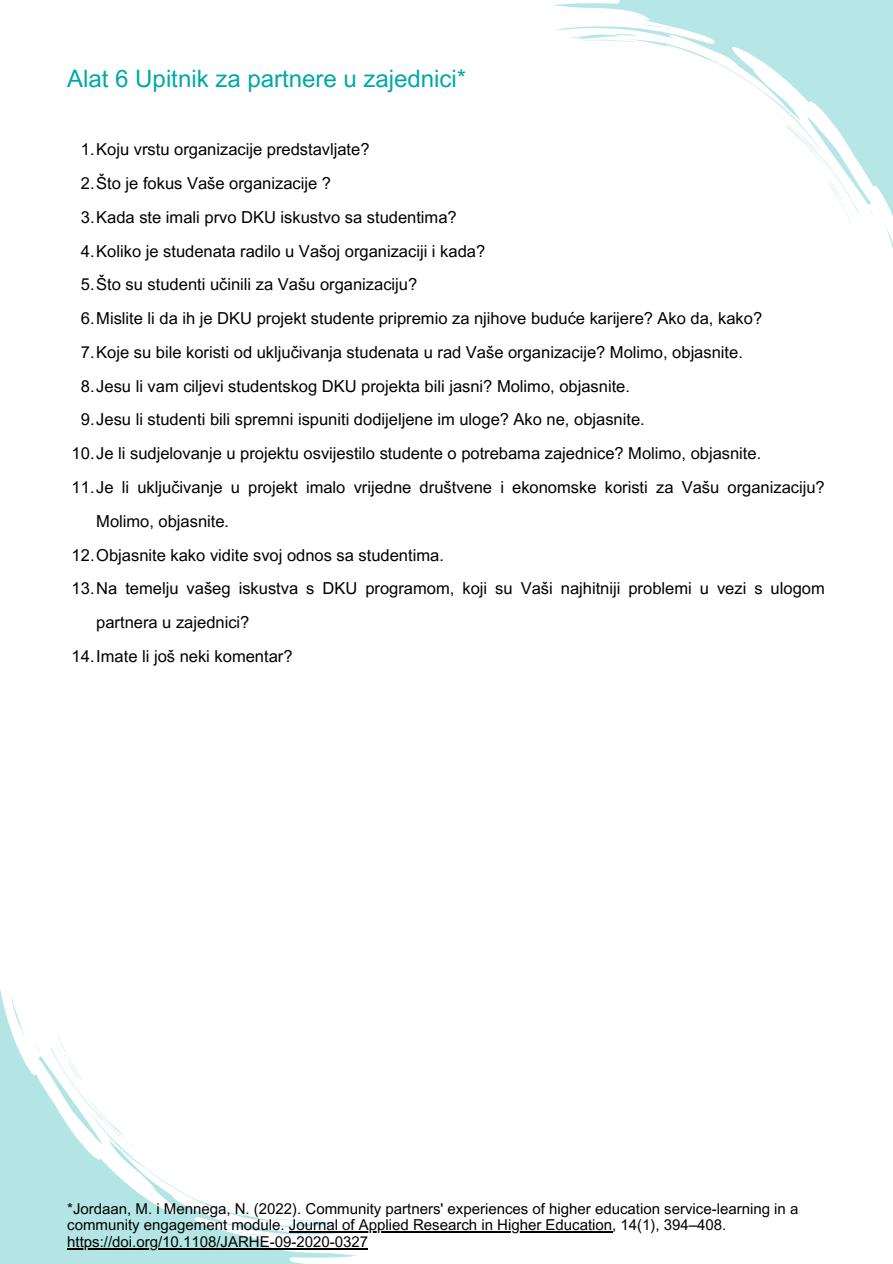
<style>
.page{position:relative;width:893px;height:1264px;background:#fff}
.page>*{position:absolute;margin:0;border:0;box-sizing:border-box;transform-origin:0 0}
.t1{font:24px "Arial MT Pro";color:#00a8a8}
.t2{font:16.5px/33.8px "Arial MT Pro";color:#000002}
.t3{font:15px/16.8px "Arial MT Pro";color:#000}
.s1{color:#000}
</style>
<div class="page">
<svg style="left:0;top:989px;width:357px;height:274px"></svg>
<svg style="left:33px;top:1031px;width:310px;height:205px"></svg>
<svg style="left:10px;top:994px;width:16px;height:48px"></svg>
<svg style="left:553px;top:0;width:339px;height:214px;fill:#b6e6e6"></svg>
<svg style="left:565px;top:25px;width:310px;height:201px"></svg>
<svg style="left:885px;top:226px;width:7px;height:19px"></svg>
<hr style="left:289px;top:1231px;width:323px;height:1px;background:#000">
<hr style="left:67px;top:1248px;width:301px;height:1px;background:#000">
<p class="t1" style="left:67px;top:69px;width:400px">Alat 6 Upitnik za partnere u zajednici*</p>
<p class="t2" style="left:81px;top:135px;width:290px"><span class="s1">1.</span>Koju vrstu organizacije predstavljate?</p>
<p class="t2" style="left:81px;top:168px;width:252px"><span class="s1">2.</span>Što je fokus Vaše organizacije ?</p>
<p class="t2" style="left:81px;top:202px;width:377px"><span class="s1">3.</span>Kada ste imali prvo DKU iskustvo sa studentima?</p>
<p class="t2" style="left:81px;top:236px;width:405px"><span class="s1">4.</span>Koliko je studenata radilo u Vašoj organizaciji i kada?</p>
<p class="t2" style="left:81px;top:270px;width:338px"><span class="s1">5.</span>Što su studenti učinili za Vašu organizaciju?</p>
<p class="t2" style="left:81px;top:303px;width:682px"><span class="s1">6.</span>Mislite li da ih je DKU projekt studente pripremio za njihove buduće karijere? Ako da, kako?</p>
<p class="t2" style="left:81px;top:337px;width:663px"><span class="s1">7.</span>Koje su bile koristi od uključivanja studenata u rad Vaše organizacije? Molimo, objasnite.</p>
<p class="t2" style="left:81px;top:371px;width:550px"><span class="s1">8.</span>Jesu li vam ciljevi studentskog DKU projekta bili jasni? Molimo, objasnite.</p>
<p class="t2" style="left:81px;top:405px;width:565px"><span class="s1">9.</span>Jesu li studenti bili spremni ispuniti dodijeljene im uloge? Ako ne, objasnite.</p>
<p class="t2" style="left:72px;top:438px;width:690px"><span class="s1">10.</span>Je li sudjelovanje u projektu osvijestilo studente o potrebama zajednice? Molimo, objasnite.</p>
<p class="t2" style="left:96px;top:472px;width:729px;text-indent:-25px"><span class="s1">11.</span>Je li uključivanje u projekt imalo vrijedne društvene i ekonomske koristi za Vašu organizaciju?<br>Molimo, objasnite.</p>
<p class="t2" style="left:72px;top:540px;width:373px"><span class="s1">12.</span>Objasnite kako vidite svoj odnos sa studentima.</p>
<p class="t2" style="left:96px;top:573px;width:729px;text-indent:-25px"><span class="s1">13.</span>Na temelju vašeg iskustva s DKU programom, koji su Vaši najhitniji problemi u vezi s ulogom partnera u zajednici?</p>
<p class="t2" style="left:72px;top:641px;width:222px"><span class="s1">14.</span>Imate li još neki komentar?</p>
<p class="t3" style="left:67px;top:1201px;width:732px">*Jordaan, M. i Mennega, N. (2022). Community partners' experiences of higher education service-learning in a community engagement module. Journal of Applied Research in Higher Education, 14(1), 394–408. https://doi.org/10.1108/JARHE-09-2020-0327</p>
</div>
